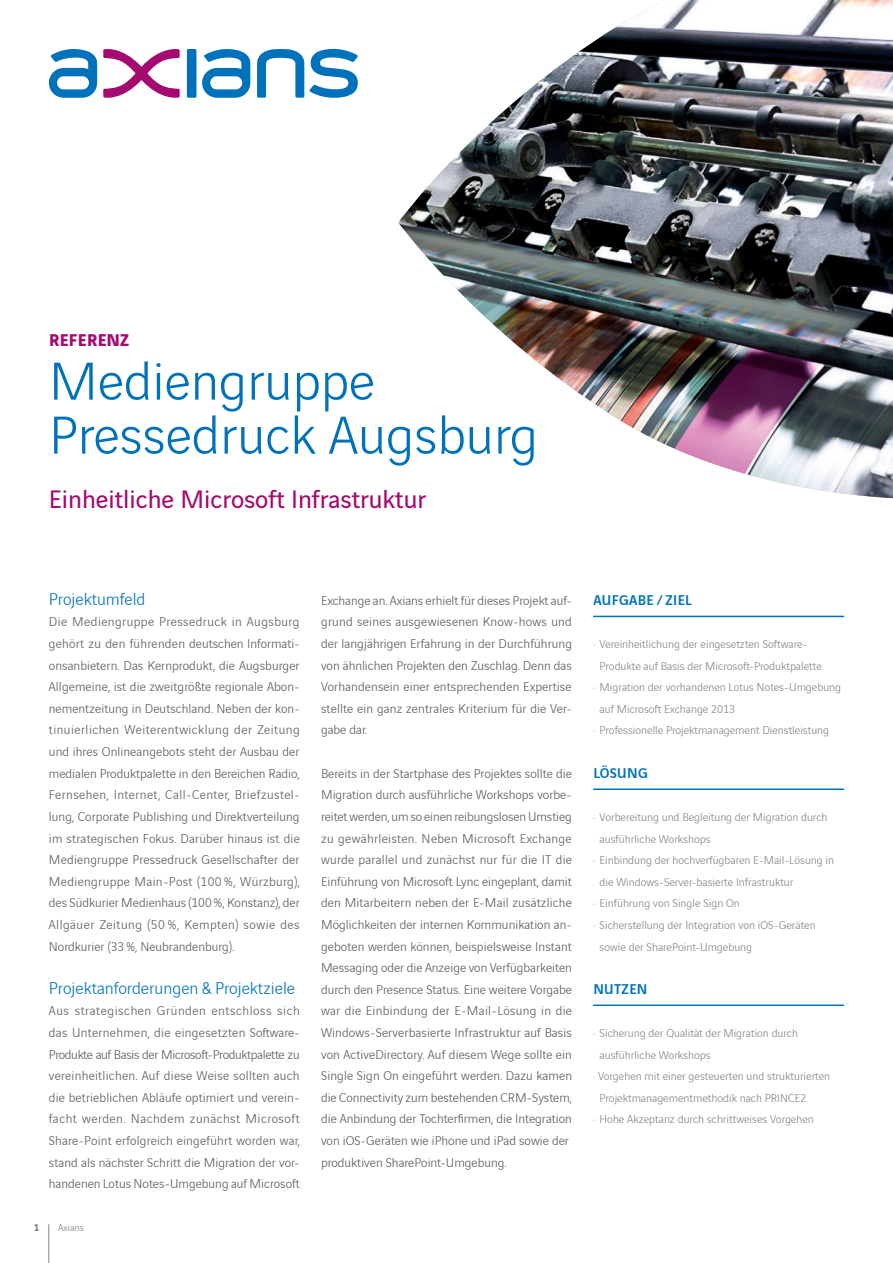
<style>
.page{position:relative;width:893px;height:1263px;background:#fff}
.page>*{position:absolute;margin:0;border:0;box-sizing:border-box;transform-origin:0 0}
.t1{font:300 57px/54px "Vinci Sans";color:#0072bc}
.t2{font:27px "Vinci Sans";color:#a50a70}
.t3{font:300 18px "Vinci Sans";color:#0072bc}
.t4{font:700 18px "Vinci Sans";letter-spacing:.02em;color:#a50a70}
.t5{font:500 15px "Vinci Sans";letter-spacing:.02em;color:#0072bc}
.t6{font:300 13.5px/21.6px "Vinci Sans";color:#57585a;text-align:justify}
.t7{font:300 12px "Vinci Sans";color:#808285}
.t8{font:300 10.5px "Vinci Sans";color:#808285}
.t9{font:700 10.5px "Vinci Sans";color:#808285}
</style>
<div class="page">
<hr style="left:48px;top:1224px;width:1px;height:39px;background:#808285">
<div style="left:187px;top:49px;width:9px;height:49px;background:#0072bc;border-radius:2px"></div>
<svg style="left:103px;top:49px;width:77px;height:49px"></svg>
<svg style="left:202px;top:49px;width:48px;height:49px"></svg>
<svg style="left:49px;top:49px;width:48px;height:49px"></svg>
<svg style="left:257px;top:49px;width:101px;height:49px"></svg>
<img style="left:398px;top:0;width:495px;height:498px">
<hr style="left:593px;top:1004px;width:251px;height:2px;background:#0072bc">
<hr style="left:593px;top:788px;width:251px;height:2px;background:#0072bc">
<hr style="left:593px;top:616px;width:251px;height:1px;background:#0072bc">
<h3 class="t4" style="left:49px;top:325px;width:82px">REFERENZ</h3>
<h1 class="t1" style="left:49px;top:349px;width:491px">Mediengruppe<br>Pressedruck Augsburg</h1>
<h2 class="t2" style="left:49px;top:479px;width:379px">Einheitliche Microsoft Infrastruktur</h2>
<h3 class="t3" style="left:49px;top:586px;width:98px">Projektumfeld</h3>
<p class="t6" style="left:49px;top:610px;width:252px">Die Mediengruppe Pressedruck in Augsburg gehört zu den führenden deutschen Informati&shy;onsanbietern. Das Kernprodukt, die Augsburger Allgemeine, ist die zweitgrößte regionale Abon&shy;nementzeitung in Deutschland. Neben der kon&shy;tinuierlichen Weiterentwicklung der Zeitung und ihres Onlineangebots steht der Ausbau der medialen Produktpalette in den Bereichen Radio, Fernsehen, Internet, Call-Center, Briefzustel&shy;lung, Corporate Publishing und Direktverteilung im strategischen Fokus. Darüber hinaus ist die Mediengruppe Pressedruck Gesellschafter der Mediengruppe Main-Post (100 %, Würzburg), des Südkurier Medienhaus (100%, Konstanz), der Allgäuer Zeitung (50 %, Kempten) sowie des Nordkurier (33%, Neubrandenburg).</p>
<h3 class="t3" style="left:49px;top:975px;width:248px">Projektanforderungen &amp; Projektziele</h3>
<p class="t6" style="left:49px;top:999px;width:253px">Aus strategischen Gründen entschloss sich das Unternehmen, die eingesetzten Software-Produkte auf Basis der Microsoft-Produktpalette zu vereinheitlichen. Auf diese Weise sollten auch die betrieblichen Abläufe optimiert und verein&shy;facht werden. Nachdem zunächst Microsoft Share-Point erfolgreich eingeführt worden war, stand als nächster Schritt die Migration der vor&shy;handenen Lotus Notes-Umgebung auf Microsoft</p>
<p class="t9" style="left:34px;top:1219px;width:7px">1</p>
<p class="t8" style="left:58px;top:1220px;width:28px">Axians</p>
<p class="t6" style="left:321px;top:588px;width:253px">Exchange an. Axians erhielt für dieses Projekt auf&shy;grund seines ausgewiesenen Know-hows und der langjährigen Erfahrung in der Durchführung von ähnlichen Projekten den Zuschlag. Denn das Vorhandensein einer entsprechenden Expertise stellte ein ganz zentrales Kriterium für die Ver&shy;gabe dar.</p>
<p class="t6" style="left:321px;top:761px;width:253px;text-align:left">Bereits in der Startphase des Projektes sollte die Migration durch ausführliche Workshops vorbe&shy;reitet werden, um so einen reibungslosen Umstieg zu gewährleisten. Neben Microsoft Exchange wurde parallel und zunächst nur für die IT die Einführung von Microsoft Lync eingeplant, damit den Mitarbeitern neben der E-Mail zusätzliche Möglichkeiten der internen Kommunikation an&shy;geboten werden können, beispielsweise Instant Messaging oder die Anzeige von Verfügbarkeiten durch den Presence Status. Eine weitere Vorgabe war die Einbindung der E-Mail-Lösung in die Windows-Serverbasierte Infrastruktur auf Basis von ActiveDirectory. Auf diesem Wege sollte ein Single Sign On eingeführt werden. Dazu kamen die Connectivity zum bestehenden CRM-System, die Anbindung der Tochterfirmen, die Integration von iOS-Geräten wie iPhone und iPad sowie der produktiven SharePoint-Umgebung.</p>
<p class="t5" style="left:593px;top:588px;width:100px">AUFGABE / ZIEL</p>
<p class="t7" style="left:593px;top:635px;width:216px">· Vereinheitlichung der eingesetzten Software-</p>
<p class="t7" style="left:600px;top:657px;width:224px">Produkte auf Basis der Microsoft-Produktpalette</p>
<p class="t7" style="left:593px;top:679px;width:249px">· Migration der vorhandenen Lotus Notes-Umgebung</p>
<p class="t7" style="left:600px;top:700px;width:137px">auf Microsoft Exchange 2013</p>
<p class="t7" style="left:593px;top:722px;width:237px">· Professionelle Projektmanagement Dienstleistung</p>
<p class="t5" style="left:593px;top:761px;width:56px">LÖSUNG</p>
<p class="t7" style="left:593px;top:808px;width:236px">· Vorbereitung und Begleitung der Migration durch</p>
<p class="t7" style="left:600px;top:830px;width:112px">ausführliche Workshops</p>
<p class="t7" style="left:593px;top:851px;width:242px">· Einbindung der hochverfügbaren E-Mail-Lösung in</p>
<p class="t7" style="left:600px;top:873px;width:195px">die Windows-Server-basierte Infrastruktur</p>
<p class="t7" style="left:593px;top:895px;width:148px">· Einführung von Single Sign On</p>
<p class="t7" style="left:593px;top:916px;width:224px">· Sicherstellung der Integration von iOS-Geräten</p>
<p class="t7" style="left:600px;top:938px;width:154px">sowie der SharePoint-Umgebung</p>
<p class="t5" style="left:593px;top:977px;width:56px">NUTZEN</p>
<p class="t7" style="left:593px;top:1024px;width:206px">· Sicherung der Qualität der Migration durch</p>
<p class="t7" style="left:600px;top:1046px;width:112px">ausführliche Workshops</p>
<p class="t7" style="left:593px;top:1067px;width:238px">· Vorgehen mit einer gesteuerten und strukturierten</p>
<p class="t7" style="left:600px;top:1089px;width:208px">Projektmanagementmethodik nach PRINCE2</p>
<p class="t7" style="left:593px;top:1111px;width:222px">· Hohe Akzeptanz durch schrittweises Vorgehen</p>
</div>
